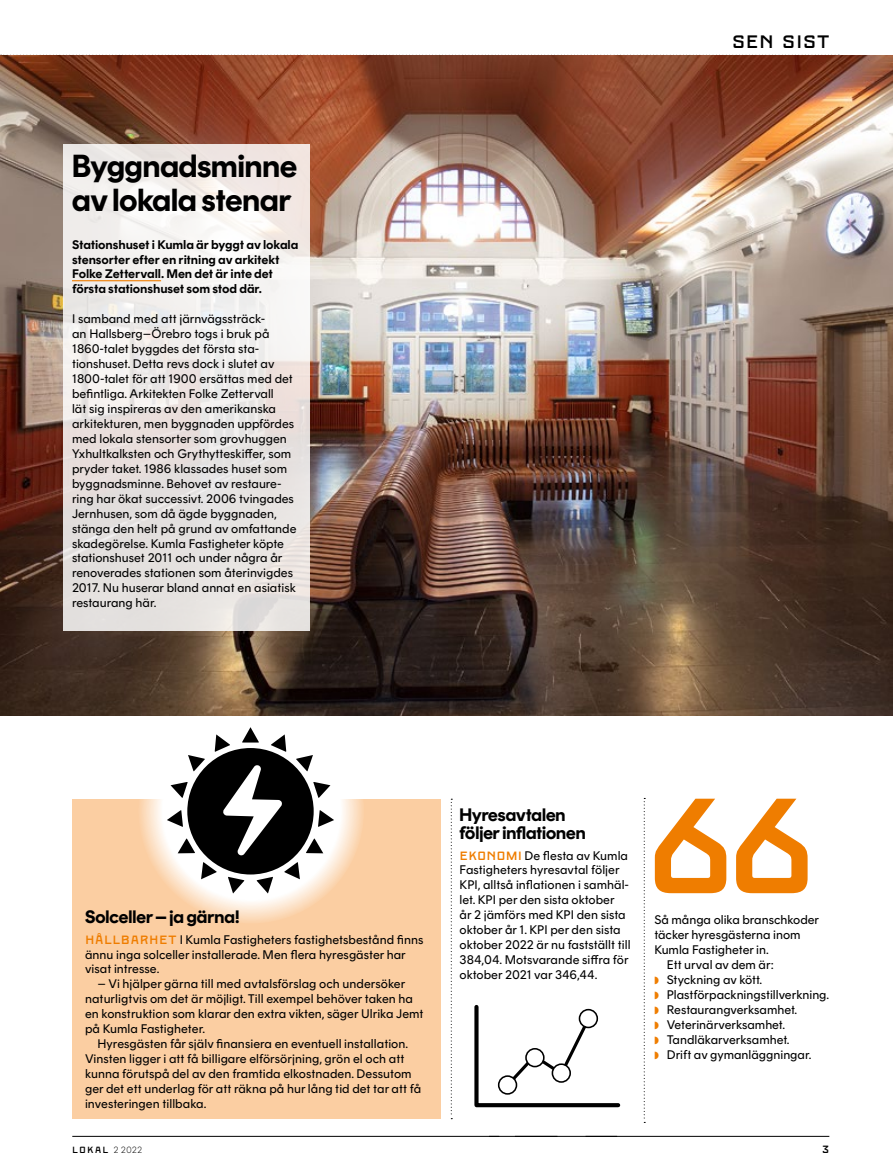
<style>
.page{position:relative;width:893px;height:1174px;background:#fff}
.page>*{position:absolute;margin:0;border:0;box-sizing:border-box;transform-origin:0 0}
.t1{font:135px "Kumla";color:#ef7d00}
.t2{font:700 31.8px/33.5px "Rund Display";color:#000}
.t3{font:700 18px/18px "Rund Display";color:#000}
.t4{font:18px "Kumla";letter-spacing:.02em;color:#000}
.t5{font:12.45px/15px "Rund Text";color:#000}
.t6{font:700 12.45px/15px "Rund Text";letter-spacing:-.01em;color:#000}
.t7{font:10.5px "Kumla";color:#000}
.t8{font:9px "Kumla";letter-spacing:.11em;color:#000}
.s1{font-family:"Kumla";font-size:12px;color:#ef7d00}
.s2{font-family:"Rund Display";font-weight:100}
.s3{color:#ef7d00}
</style>
<div class="page">
<div style="left:72px;top:799px;width:369px;height:320px;background:#fbcea2"></div>
<svg style="left:451px;top:798px;width:1px;height:321px"></svg>
<svg style="left:644px;top:798px;width:1px;height:325px"></svg>
<svg style="left:474px;top:1005px;width:147px;height:103px"></svg>
<div style="left:552px;top:1064px;width:18px;height:18px;background:#fff;border-radius:50%"></div>
<div style="left:552px;top:1063px;width:19px;height:19px;border:2px solid #000;border-radius:50%"></div>
<div style="left:526px;top:1048px;width:18px;height:18px;background:#fff;border-radius:50%"></div>
<div style="left:525px;top:1048px;width:20px;height:19px;border:2px solid #000;border-radius:50%"></div>
<div style="left:499px;top:1076px;width:17px;height:17px;background:#fff;border-radius:50%"></div>
<div style="left:498px;top:1075px;width:19px;height:19px;border:2px solid #000;border-radius:50%"></div>
<div style="left:579px;top:1009px;width:18px;height:18px;background:#fff;border-radius:50%"></div>
<div style="left:579px;top:1008px;width:19px;height:20px;border:2px solid #000;border-radius:50%"></div>
<svg style="left:138px;top:697px;width:226px;height:226px"></svg>
<svg style="left:167px;top:727px;width:167px;height:166px"></svg>
<img style="left:0;top:55px;width:893px;height:660px">
<svg style="left:63px;top:144px;width:246px;height:487px;fill:#ebe6e3"></svg>
<hr style="left:72px;top:280px;width:89px;height:1px;background:#ef7d00">
<hr style="left:585px;top:1136px;width:244px;height:1px;background:#000">
<hr style="left:72px;top:1136px;width:545px;height:1px;background:#000">
<h2 class="t2" style="left:72px;top:149px;width:226px">Byggnadsminne av lokala stenar</h2>
<p class="t6" style="left:72px;top:237px;width:228px">Stationshuset i Kumla är byggt av lokala stensorter efter en ritning av arkitekt Folke Zettervall. Men det är inte det första stationshuset som stod där.</p>
<p class="t5" style="left:72px;top:311px;width:226px">I samband med att järnvägssträck-<br>an Hallsberg–Örebro togs i bruk på 1860-talet byggdes det första sta&shy;tionshuset. Detta revs dock i slutet av 1800-talet för att 1900 ersättas med det befintliga. Arkitekten Folke Zettervall<br>lät sig inspireras av den amerikanska arkitekturen, men byggnaden uppfördes med lokala stensorter som grovhuggen Yxhultkalksten och Grythytteskiffer, som pryder taket. 1986 klassades huset som byggnadsminne. Behovet av restaure&shy;ring har ökat successivt. 2006 tvingades Jernhusen, som då ägde byggnaden, stänga den helt på grund av omfattande skadegörelse. Kumla Fastigheter köpte stationshuset 2011 och under några år renoverades stationen som återinvigdes 2017. Nu huserar bland annat en asiatisk restaurang här.</p>
<h3 class="t4" style="left:732px;top:31px;width:99px">SEN SIST</h3>
<h1 class="t1" style="left:641px;top:769px;width:181px">66</h1>
<h3 class="t3" style="left:460px;top:805px;width:128px">Hyresavtalen följer inflationen</h3>
<p class="t5" style="left:460px;top:847px;width:172px"><span class="s1">EKONOMI</span> De flesta av Kumla<br>Fastigheters hyresavtal följer<br>KPI, alltså inflationen i samhäl&shy;let. KPI per den sista oktober<br>år 2 jämförs med KPI den sista oktober år 1. KPI per den sista oktober 2022 är nu fastställt till<br>384,04. Motsvarande siffra för oktober 2021 var 346,44.</p>
<h3 class="t3" style="left:85px;top:907px;width:156px">Solceller – ja gärna!</h3>
<p class="t5" style="left:85px;top:932px;width:340px"><span class="s1">HÅLLBARHET</span> I Kumla Fastigheters fastighetsbestånd finns ännu inga solceller installerade. Men flera hyresgäster har visat intresse.</p>
<p class="t5" style="left:85px;top:976px;width:340px;text-indent:12px">– Vi hjälper gärna till med avtalsförslag och undersöker naturligtvis om det är möjligt. Till exempel behöver taken ha en konstruktion som klarar den extra vikten, säger Ulrika Jemt på Kumla Fastigheter.</p>
<p class="t5" style="left:85px;top:1036px;width:338px;text-indent:12px">Hyresgästen får själv finansiera en eventuell installation.<br>Vinsten ligger i att få billigare elförsörjning, grön el och att kunna förutspå del av den framtida elkostnaden. Dessutom ger det ett underlag för att räkna på hur lång tid det tar att få investeringen tillbaka.</p>
<p class="t8" style="left:72px;top:1145px;width:71px">LOKAL <span class="s2">2 2022</span></p>
<p class="t7" style="left:822px;top:1143px;width:9px">3</p>
<p class="t5" style="left:654px;top:912px;width:166px">Så många olika branschkoder</p>
<p class="t5" style="left:654px;top:927px;width:148px">täcker hyresgästerna inom</p>
<p class="t5" style="left:654px;top:942px;width:116px">Kumla Fastigheter in.</p>
<p class="t5" style="left:667px;top:957px;width:108px">Ett urval av dem är:</p>
<p class="t5" style="left:654px;top:972px;width:109px"><span class="s3">◗</span> Styckning av kött.</p>
<p class="t5" style="left:654px;top:987px;width:176px"><span class="s3">◗</span> Plastförpackningstillverkning.</p>
<p class="t5" style="left:654px;top:1002px;width:144px"><span class="s3">◗</span> Restaurangverksamhet.</p>
<p class="t5" style="left:654px;top:1017px;width:132px"><span class="s3">◗</span> Veterinärverksamhet.</p>
<p class="t5" style="left:654px;top:1032px;width:137px"><span class="s3">◗</span> Tandläkarverksamhet.</p>
<p class="t5" style="left:654px;top:1047px;width:159px"><span class="s3">◗</span> Drift av gymanläggningar.</p>
</div>
